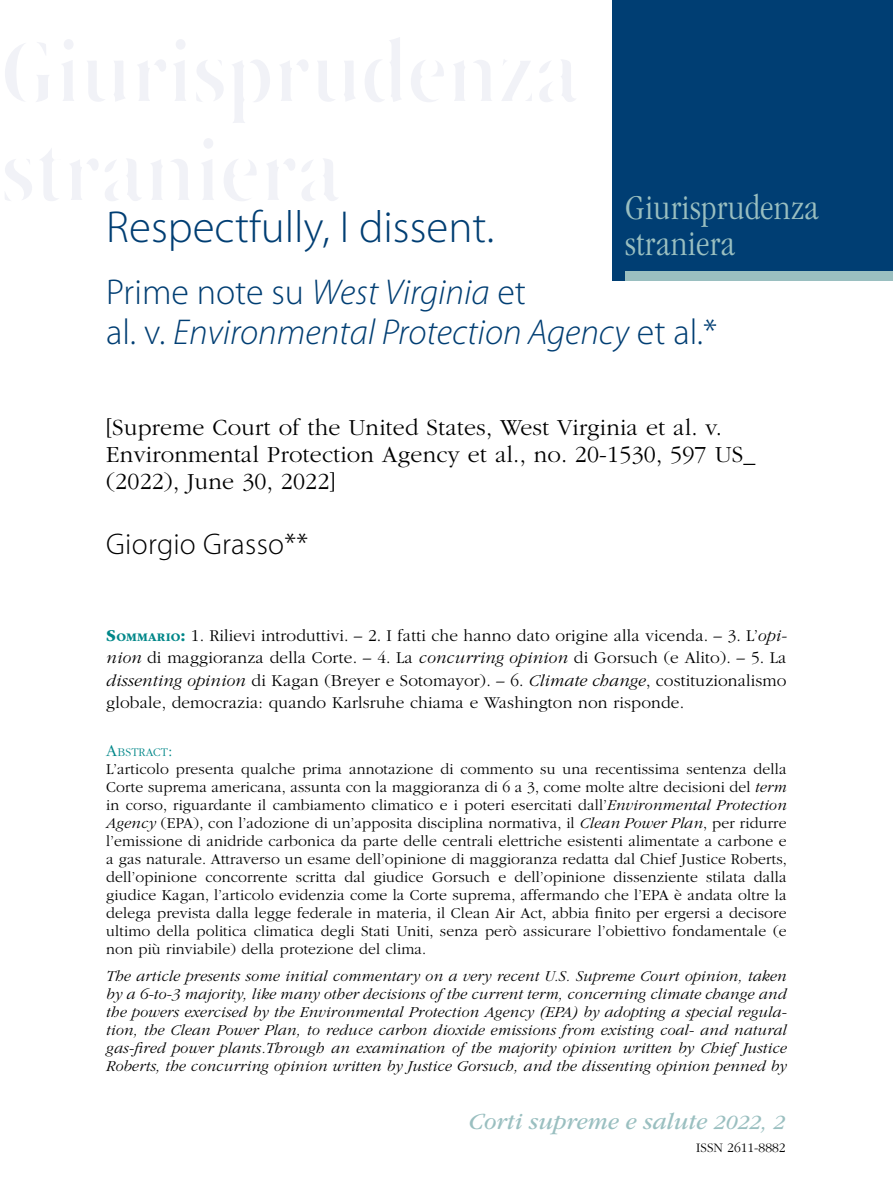
<style>
.page{position:relative;width:893px;height:1191px;background:#fff}
.page>*{position:absolute;margin:0;border:0;box-sizing:border-box;transform-origin:0 0}
.t1{font:300 45px "Myriad Pro";color:#003e73}
.t2{font:italic 300 36px/40.5px "Myriad Pro";color:#003e73}
.t3{font:300 condensed 36px/36px "ITC Garamond Std";letter-spacing:.01em;color:#9abfc0}
.t4{font:300 30px "Myriad Pro";letter-spacing:.01em;color:#000}
.t5{font:300 24px/27px "ITC Garamond Std";letter-spacing:.01em;color:#000}
.t6{font:italic 24px "ITC Garamond Std";color:#9abfc0}
.t7{font:300 17.25px/22.5px "ITC Garamond Std";letter-spacing:.01em;color:#000;text-align:justify}
.t8{font:300 15.75px/18px "ITC Garamond Std";letter-spacing:.01em;color:#000;text-align:justify}
.t9{font:italic 300 15.75px/18px "ITC Garamond Std";letter-spacing:.01em;color:#000;text-align:justify}
.t10{font:300 13.5px "ITC Garamond Std";color:#000}
.t11{font:300 12.15px "ITC Garamond Std";letter-spacing:.015em;color:#008789}
.s1{font-style:normal}
.s2{font-weight:700;color:#008789}
.s3{font-weight:700;font-size:12.15px;color:#008789}
.s4{font-family:"ITC Garamond Std Ult Narrow";font-weight:400;color:#008789}
.s5{font-style:italic}
.s6{font-size:17.25px}
.s7{font-size:21px}
</style>
<div class="page">
<div style="left:612px;top:0;width:281px;height:281px;background:#003e73"></div>
<div style="left:625px;top:271px;width:268px;height:10px;background:#9abfc0"></div>
<h2 class="t3" style="left:625px;top:190px;width:195px">Giurisprudenza straniera</h2>
<h1 class="t1" style="left:106px;top:202px;width:389px">Respectfully, I dissent.</h1>
<h2 class="t2" style="left:106px;top:273px;width:612px"><span class="s1">Prime note su</span> West Virginia <span class="s1">et<br>al. v.</span> Environmental Protection Agency <span class="s1">et al.*</span></h2>
<h3 class="t5" style="left:106px;top:414px;width:651px">[Supreme Court of the United States, West Virginia et al. v.<br>Environmental Protection Agency et al., no. 20-1530, 597 US_ (2022), June 30, 2022]</h3>
<h3 class="t4" style="left:106px;top:528px;width:203px">Giorgio Grasso**</h3>
<p class="t7" style="left:106px;top:624px;width:682px"><span class="s2">S</span><span class="s3">OMMARIO</span><span class="s4">:</span> 1. Rilievi introduttivi. – 2. I fatti che hanno dato origine alla vicenda. – 3. L’<span class="s5">opi&shy;nion</span> di maggioranza della Corte. – 4. La <span class="s5">concurring opinion</span> di Gorsuch (e Alito). – 5. La <span class="s5">dissenting opinion</span> di Kagan (Breyer e Sotomayor). – 6. <span class="s5">Climate change</span>, costituzionalismo globale, democrazia: quando Karlsruhe chiama e Washington non risponde.</p>
<p class="t11" style="left:106px;top:746px;width:68px"><span class="s6">A</span>BSTRACT<span class="s6">:</span></p>
<p class="t8" style="left:106px;top:760px;width:682px">L’articolo presenta qualche prima annotazione di commento su una recentissima sentenza della Corte suprema americana, assunta con la maggioranza di 6 a 3, come molte altre decisioni del <span class="s5">term </span>in corso, riguardante il cambiamento climatico e i poteri esercitati dall’<span class="s5">Environmental Protection Agency</span> (EPA), con l’adozione di un’apposita disciplina normativa, il <span class="s5">Clean Power Plan</span>, per ridurre l’emissione di anidride carbonica da parte delle centrali elettriche esistenti alimentate a carbone e a gas naturale. Attraverso un esame dell’opinione di maggioranza redatta dal Chief Justice Roberts, dell’opinione concorrente scritta dal giudice Gorsuch e dell’opinione dissenziente stilata dalla giudice Kagan, l’articolo evidenzia come la Corte suprema, affermando che l’EPA è andata oltre la delega prevista dalla legge federale in materia, il Clean Air Act, abbia finito per ergersi a decisore ultimo della politica climatica degli Stati Uniti, senza però assicurare l’obiettivo fondamentale (e non più rinviabile) della protezione del clima.</p>
<p class="t9" style="left:106px;top:967px;width:682px">The article presents some initial commentary on a very recent U.S. Supreme Court opinion, taken by a 6-to-3 majority, like many other decisions of the current term, concerning climate change and the powers exercised by the Environmental Protection Agency (EPA) by adopting a special regula&shy;tion, the Clean Power Plan, to reduce carbon dioxide emissions from existing coal- and natural gas-fired power plants.Through an examination of the majority opinion written by Chief Justice Roberts, the concurring opinion written by Justice Gorsuch, and the dissenting opinion penned by</p>
<h3 class="t6" style="left:469px;top:1108px;width:318px">Corti supreme e salute <span class="s7">2022, 2</span></h3>
<p class="t10" style="left:696px;top:1140px;width:91px">ISSN 2611-8882</p>
</div>
